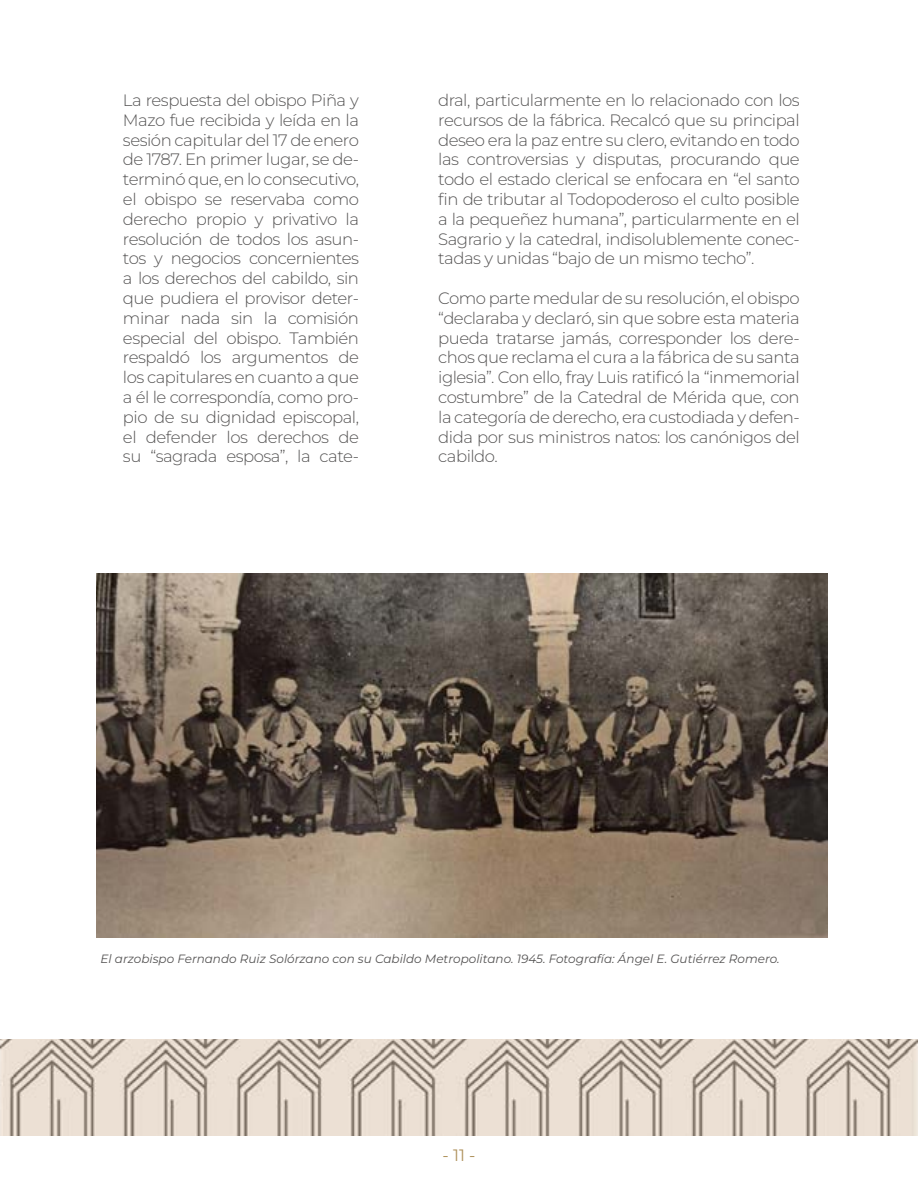
<style>
.page{position:relative;width:918px;height:1188px;background:#fff}
.page>*{position:absolute;margin:0;border:0;box-sizing:border-box;transform-origin:0 0}
.t1{font:16.5px/19.8px "Montserrat Light 2";letter-spacing:-.03em;color:#555454;text-align:justify}
.t2{font:300 16.5px "Montserrat";letter-spacing:-.03em;color:#555454}
.t3{font:16.5px "Montserrat";color:#b0935e}
.t4{font:italic 12px "Montserrat";color:#555454}
</style>
<div class="page">
<img style="left:96px;top:574px;width:732px;height:363px">
<img style="left:0;top:1040px;width:918px;height:96px">
<p class="t1" style="left:123px;top:90px;width:238px">La respuesta del obispo Piña y Mazo fue recibida y leída en la sesión capitular del 17 de enero de 1787. En primer lugar, se de&shy;terminó que, en lo consecutivo, el obispo se reservaba como derecho propio y privativo la resolución de todos los asun&shy;tos y negocios concernientes a los derechos del cabildo, sin que pudiera el provisor deter&shy;minar nada sin la comisión especial del obispo. También respaldó los argumentos de los capitulares en cuanto a que a él le correspondía, como pro&shy;pio de su dignidad episcopal, el defender los derechos de su “sagrada esposa”, la cate-</p>
<p class="t1" style="left:438px;top:90px;width:363px">dral, particularmente en lo relacionado con los recursos de la fábrica. Recalcó que su principal deseo era la paz entre su clero, evitando en todo las controversias y disputas, procurando que todo el estado clerical se enfocara en “el santo</p>
<p class="t2" style="left:438px;top:188px;width:363px">fin de tributar al Todopoderoso el culto posible</p>
<p class="t1" style="left:438px;top:209px;width:363px">a la pequeñez humana”, particularmente en el Sagrario y la catedral, indisolublemente conec&shy;tadas y unidas “bajo de un mismo techo”.</p>
<p class="t1" style="left:438px;top:288px;width:363px">Como parte medular de su resolución, el obispo “declaraba y declaró, sin que sobre esta materia pueda tratarse jamás, corresponder los dere&shy;chos que reclama el cura a la fábrica de su santa</p>
<p class="t2" style="left:438px;top:366px;width:363px">iglesia”. Con ello, fray Luis ratificó la “inmemorial</p>
<p class="t1" style="left:438px;top:387px;width:363px">costumbre” de la Catedral de Mérida que, con la categoría de derecho, era custodiada y defen&shy;dida por sus ministros natos: los canónigos del cabildo.</p>
<p class="t4" style="left:100px;top:950px;width:681px">El arzobispo Fernando Ruiz Solórzano con su Cabildo Metropolitano. 1945. Fotografía: Ángel E. Gutiérrez Romero.</p>
<p class="t3" style="left:442px;top:1144px;width:35px">- 11 -</p>
</div>
